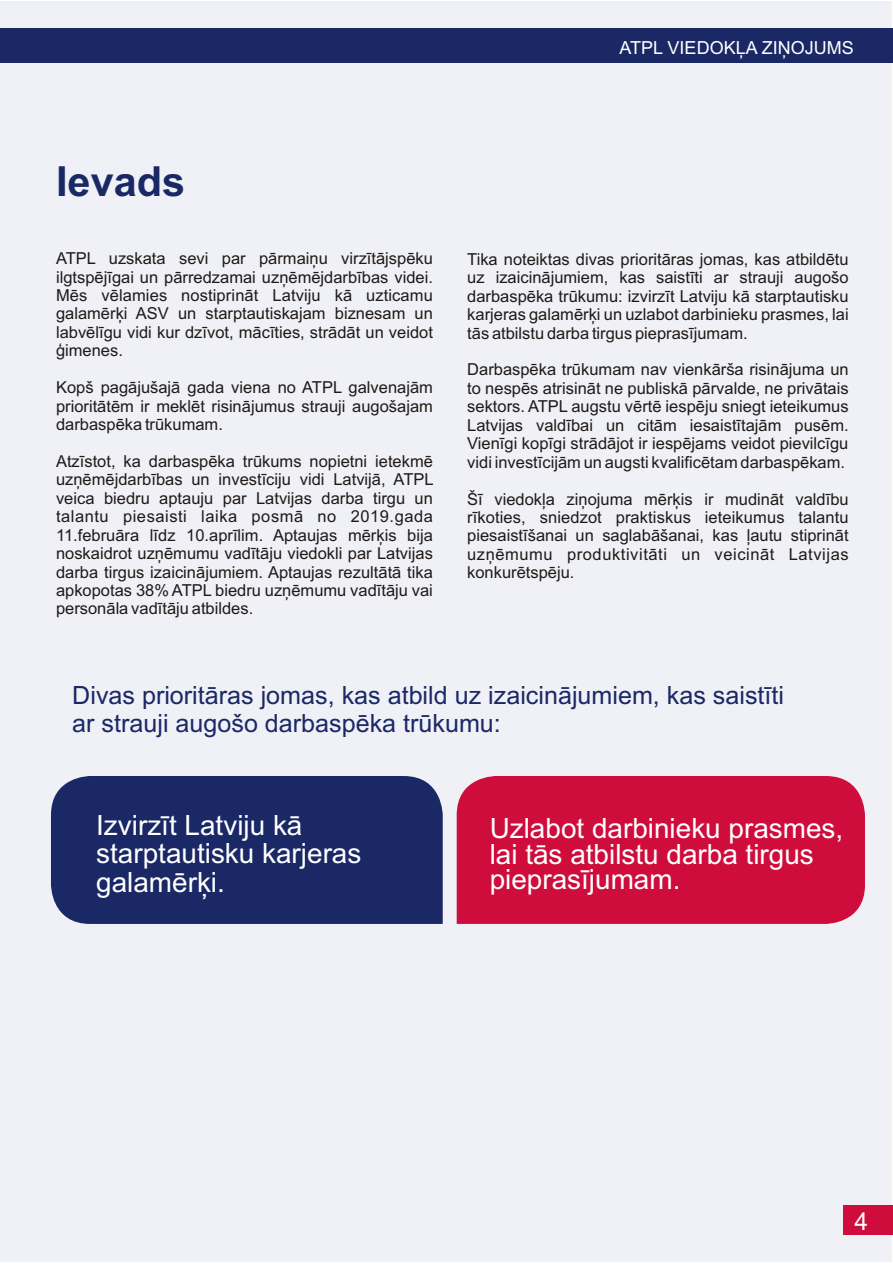
<style>
.page{position:relative;width:893px;height:1263px;background:#fff}
.page>*{position:absolute;margin:0;border:0;box-sizing:border-box;transform-origin:0 0}
.t1{font:700 41.55px "Arial";color:#1a2966}
.t2{font:27.9px/28.5px "Arial";color:#fff}
.t3{font:25.05px/28px "Arial";color:#1a2966}
.t4{font:24.6px "Arial";color:#fff}
.t5{font:18px "Arial";color:#fff}
.t6{font:16.5px/18.5px "Arial";color:#1f1a17;text-align:justify}
</style>
<div class="page">
<div style="left:0;top:1px;width:892px;height:1260px;background:#f0f0f7"></div>
<div style="left:843px;top:1205px;width:50px;height:29px;background:#cf0d3d"></div>
<div style="left:0;top:28px;width:893px;height:34px;background:#1a2966"></div>
<div style="left:51px;top:776px;width:392px;height:148px;background:#1a2966"></div>
<div style="left:457px;top:776px;width:408px;height:148px;background:#cf0d3d"></div>
<p class="t5" style="left:620px;top:41px;width:236px">ATPL VIEDOKÏA ZIÒOJUMS</p>
<h1 class="t1" style="left:56px;top:166px;width:131px">Ievads</h1>
<p class="t6" style="left:56px;top:251px;width:378px">ATPL uzskata sevi par pârmaiòu virzîtâjspçku ilgtspçjîgai un pârredzamai uzòçmçjdarbîbas videi.<br>Mçs vçlamies nostiprinât Latviju kâ uzticamu galamçríi ASV un starptautiskajam biznesam un labvçlîgu vidi kur dzîvot, mâcîties, strâdât un veidot ìimenes.</p>
<p class="t6" style="left:56px;top:380px;width:378px">Kopð pagâjuðajâ gada viena no ATPL galvenajâm prioritâtçm ir meklçt risinâjumus strauji augoðajam darbaspçka trûkumam.</p>
<p class="t6" style="left:56px;top:453px;width:379px">Atzîstot, ka darbaspçka trûkums nopietni ietekmç uzòçmçjdarbîbas un investîciju vidi Latvijâ, ATPL veica biedru aptauju par Latvijas darba tirgu un talantu piesaisti laika posmâ no 2019.gada 11.februâra lîdz 10.aprîlim. Aptaujas mçríis bija noskaidrot uzòçmumu vadîtâju viedokli par Latvijas darba tirgus izaicinâjumiem. Aptaujas rezultâtâ tika apkopotas 38% ATPL biedru uzòçmumu vadîtâju vai personâla vadîtâju atbildes.</p>
<p class="t6" style="left:467px;top:251px;width:383px">Tika noteiktas divas prioritâras jomas, kas atbildçtu uz izaicinâjumiem, kas saistîti ar strauji augoðo darbaspçka trûkumu: izvirzît Latviju kâ starptautisku karjeras galamçríi un uzlabot darbinieku prasmes, lai tâs atbilstu darba tirgus pieprasîjumam.</p>
<p class="t6" style="left:467px;top:362px;width:383px">Darbaspçka trûkumam nav vienkârða risinâjuma un to nespçs atrisinât ne publiskâ pârvalde, ne privâtais sektors. ATPL augstu vçrtç iespçju sniegt ieteikumus Latvijas valdîbai un citâm iesaistîtajâm pusçm.<br>Vienîgi kopîgi strâdâjot ir iespçjams veidot pievilcîgu vidi investîcijâm un augsti kvalificçtam darbaspçkam.</p>
<p class="t6" style="left:467px;top:491px;width:383px">Ðî viedokïa ziòojuma mçríis ir mudinât valdîbu rîkoties, sniedzot praktiskus ieteikumus talantu piesaistîðanai un saglabâðanai, kas ïautu stiprinât uzòçmumu produktivitâti un veicinât Latvijas konkurçtspçju.</p>
<h3 class="t3" style="left:72px;top:684px;width:713px">Divas prioritâras jomas, kas atbild uz izaicinâjumiem, kas saistîti ar strauji augoðo darbaspçka trûkumu:</h3>
<h2 class="t2" style="left:96px;top:813px;width:267px">Izvirzît Latviju kâ starptautisku karjeras galamçríi.</h2>
<h2 class="t2" style="left:490px;top:817px;width:355px;line-height:26px">Uzlabot darbinieku prasmes, lai tâs atbilstu darba tirgus pieprasîjumam.</h2>
<h3 class="t4" style="left:855px;top:1212px;width:15px">4</h3>
</div>
